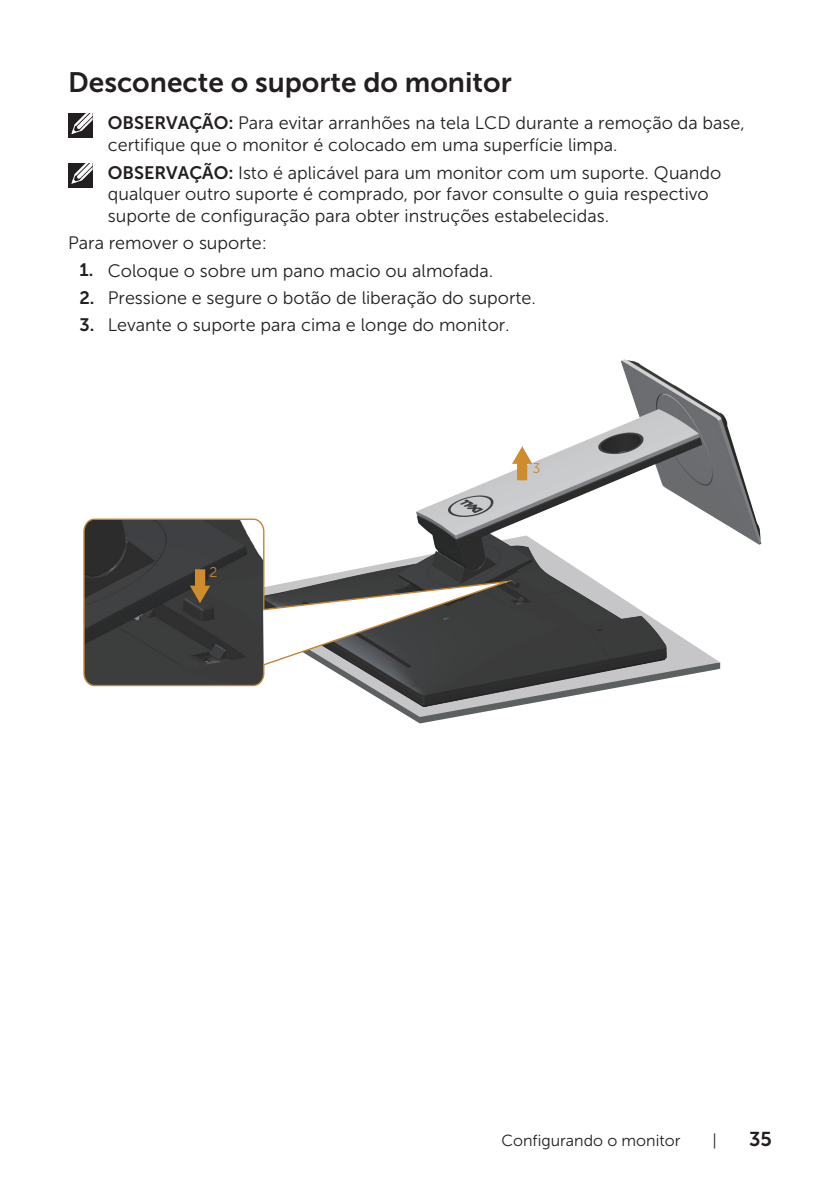
<style>
.page{position:relative;width:840px;height:1191px;background:#fff}
.page>*{position:absolute;margin:0;border:0;box-sizing:border-box;transform-origin:0 0}
.Head_2{font:28px "Museo Sans For Dell 700";color:#231f20}
.t1{font:20px "Museo Sans For Dell 700";color:#231f20}
.text{font:18px/21.6px "Museo Sans For Dell 300";color:#231f20}
.t2{font:16px "Museo Sans For Dell 300";color:#231f20}
.t3{font:14px "Museo Sans For Dell 300";color:#c78830}
.s1{font-family:"Museo Sans For Dell 700"}
</style>
<div class="page">
<div style="left:68px;top:113px;width:24px;height:24px;background:#231f20"></div>
<svg style="left:71px;top:113px;width:22px;height:22px"></svg>
<div style="left:68px;top:163px;width:24px;height:24px;background:#231f20"></div>
<svg style="left:71px;top:163px;width:22px;height:22px"></svg>
<svg style="left:391px;top:706px;width:125px;height:11px"></svg>
<img style="left:360px;top:359px;width:402px;height:347px">
<svg style="left:511px;top:446px;width:21px;height:34px"></svg>
<svg style="left:83px;top:518px;width:436px;height:169px"></svg>
<p class="Head_2" style="left:68px;top:67px;width:445px">Desconecte o suporte do monitor</p>
<p class="text" style="left:108px;top:112px;width:638px"><span class="s1">OBSERVAÇÃO:</span> Para evitar arranhões na tela LCD durante a remoção da base, certifique que o monitor é colocado em uma superfície limpa.</p>
<p class="text" style="left:108px;top:162px;width:614px"><span class="s1">OBSERVAÇÃO:</span> Isto é aplicável para um monitor com um suporte. Quando qualquer outro suporte é comprado, por favor consulte o guia respectivo suporte de configuração para obter instruções estabelecidas.</p>
<p class="text" style="left:68px;top:232px;width:200px">Para remover o suporte:</p>
<p class="text" style="left:79px;top:260px;width:415px"><span class="s1">1.</span> Coloque o sobre um pano macio ou almofada.</p>
<p class="text" style="left:79px;top:287px;width:457px"><span class="s1">2.</span> Pressione e segure o botão de liberação do suporte.</p>
<p class="text" style="left:79px;top:314px;width:431px"><span class="s1">3.</span> Levante o suporte para cima e longe do monitor.</p>
<p class="t3" style="left:209px;top:565px;width:9px">2</p>
<p class="t3" style="left:532px;top:461px;width:9px">3</p>
<p class="t2" style="left:501px;top:1131px;width:180px">Configurando o monitor</p>
<p class="t2" style="left:712px;top:1131px;width:6px">|</p>
<p class="t1" style="left:748px;top:1127px;width:24px">35</p>
</div>
